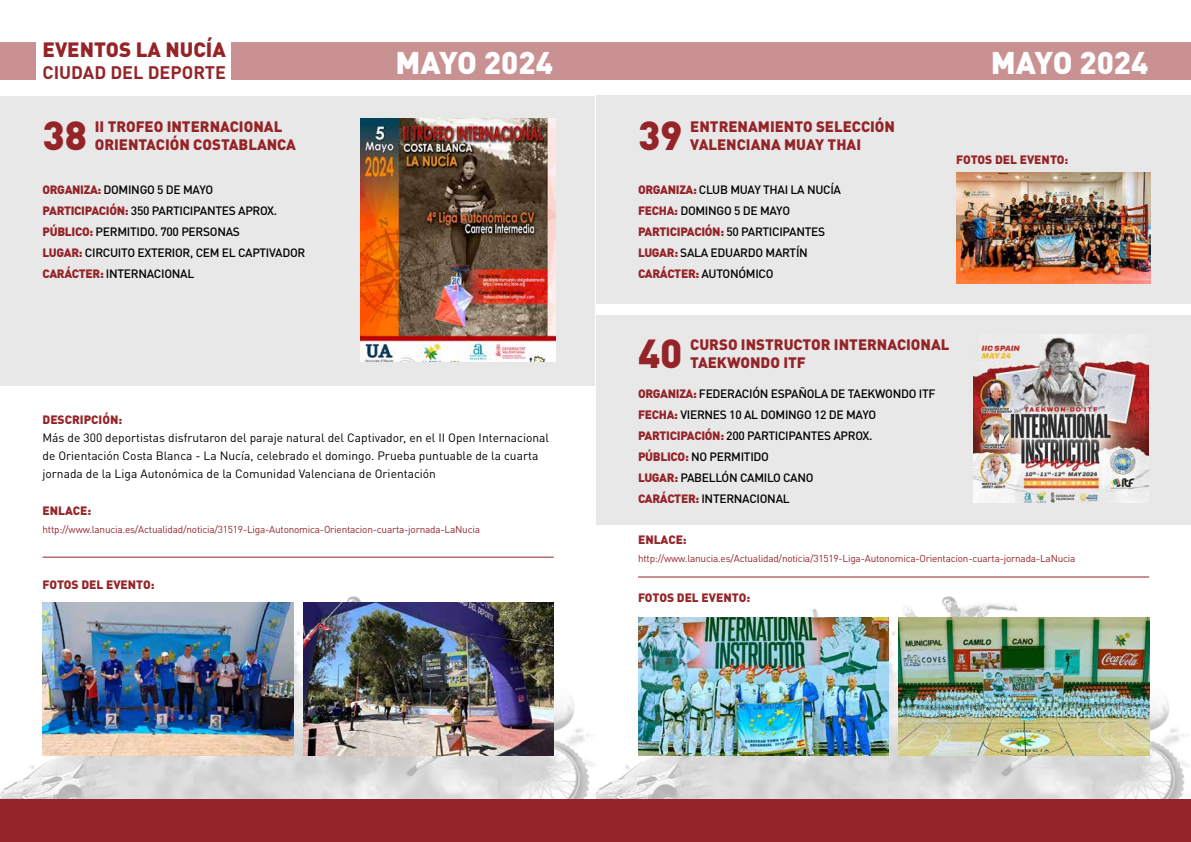
<style>
.page{position:relative;width:1191px;height:842px;background:#fff}
.page>*{position:absolute;margin:0;border:0;box-sizing:border-box;transform-origin:0 0}
.t1{font:900 40px "DIN Pro";color:#952428}
.t2{font:900 31px "DIN Pro";color:#fff}
.t3{font:900 20.5px "DIN Pro";color:#952428}
.t4{font:700 18px "DIN Pro";color:#952428}
.t5{font:900 15px/18px "DIN Pro";color:#952428}
.t6{font:500 12px/21px "DIN Pro";letter-spacing:-.025em;color:#000}
.t7{font:12px/18px "DIN Pro";color:#000}
.t8{font:900 12px "DIN Pro";color:#952428}
.t9{font:10px "DIN Pro";letter-spacing:-.02em;color:#952428}
.s1{font-weight:900;color:#952428}
</style>
<div class="page">
<img style="left:0;top:576px;width:1188px;height:223px">
<div style="left:0;top:43px;width:36px;height:37px;background:#ca9193"></div>
<div style="left:232px;top:43px;width:959px;height:37px;background:#ca9193"></div>
<div style="left:0;top:96px;width:595px;height:289px;background:#e8e8e8"></div>
<img style="left:361px;top:119px;width:194px;height:243px">
<img style="left:303px;top:602px;width:251px;height:153px">
<img style="left:43px;top:602px;width:250px;height:153px">
<hr style="left:43px;top:557px;width:511px;height:1px;background:#952428">
<div style="left:596px;top:315px;width:595px;height:209px;background:#e8e8e8"></div>
<div style="left:596px;top:96px;width:595px;height:208px;background:#e8e8e8"></div>
<img style="left:956px;top:173px;width:194px;height:110px">
<img style="left:973px;top:334px;width:175px;height:169px">
<img style="left:898px;top:618px;width:251px;height:137px">
<img style="left:638px;top:618px;width:250px;height:137px">
<hr style="left:638px;top:577px;width:511px;height:1px;background:#952428">
<div style="left:0;top:799px;width:1191px;height:43px;background:#952428"></div>
<h3 class="t3" style="left:43px;top:32px;width:185px">EVENTOS LA NUCÍA</h3>
<h3 class="t4" style="left:43px;top:57px;width:185px">CIUDAD DEL DEPORTE</h3>
<h1 class="t1" style="left:43px;top:101px;width:46px">38</h1>
<p class="t5" style="left:95px;top:115px;width:203px">II TROFEO INTERNACIONAL<br>ORIENTACIÓN COSTABLANCA</p>
<p class="t6" style="left:43px;top:177px;width:264px"><span class="s1">ORGANIZA:</span> DOMINGO 5 DE MAYO<br><span class="s1">PARTICIPACIÓN:</span> 350 PARTICIPANTES APROX.<br><span class="s1">PÚBLICO:</span> PERMITIDO. 700 PERSONAS<br><span class="s1">LUGAR:</span> CIRCUITO EXTERIOR, CEM EL CAPTIVADOR <span class="s1">CARÁCTER:</span> INTERNACIONAL</p>
<h2 class="t2" style="left:395px;top:36px;width:159px">MAYO 2024</h2>
<p class="t8" style="left:43px;top:409px;width:81px">DESCRIPCIÓN:</p>
<p class="t7" style="left:43px;top:427px;width:508px">Más de 300 deportistas disfrutaron del paraje natural del Captivador, en el II Open Internacional de Orientación Costa Blanca - La Nucía, celebrado el domingo. Prueba puntuable de la cuarta jornada de la Liga Autonómica de la Comunidad Valenciana de Orientación</p>
<p class="t8" style="left:43px;top:500px;width:50px">ENLACE:</p>
<p class="t9" style="left:43px;top:521px;width:439px">http://www.lanucia.es/Actualidad/noticia/31519-Liga-Autonomica-Orientacion-cuarta-jornada-LaNucia</p>
<p class="t8" style="left:43px;top:574px;width:114px">FOTOS DEL EVENTO:</p>
<h1 class="t1" style="left:638px;top:101px;width:46px">39</h1>
<p class="t5" style="left:690px;top:115px;width:206px">ENTRENAMIENTO SELECCIÓN<br>VALENCIANA MUAY THAI</p>
<p class="t6" style="left:638px;top:177px;width:205px"><span class="s1">ORGANIZA:</span> CLUB MUAY THAI LA NUCÍA<br><span class="s1">FECHA:</span> DOMINGO 5 DE MAYO<br><span class="s1">PARTICIPACIÓN:</span> 50 PARTICIPANTES<br><span class="s1">LUGAR:</span> SALA EDUARDO MARTÍN<br><span class="s1">CARÁCTER:</span> AUTONÓMICO</p>
<h2 class="t2" style="left:990px;top:36px;width:159px">MAYO 2024</h2>
<p class="t8" style="left:956px;top:150px;width:114px">FOTOS DEL EVENTO:</p>
<h1 class="t1" style="left:638px;top:319px;width:46px">40</h1>
<p class="t5" style="left:690px;top:334px;width:261px">CURSO INSTRUCTOR INTERNACIONAL<br>TAEKWONDO ITF</p>
<p class="t6" style="left:638px;top:381px;width:299px"><span class="s1">ORGANIZA:</span> FEDERACIÓN ESPAÑOLA DE TAEKWONDO ITF <span class="s1">FECHA:</span> VIERNES 10 AL DOMINGO 12 DE MAYO <span class="s1">PARTICIPACIÓN:</span> 200 PARTICIPANTES APROX.<br><span class="s1">PÚBLICO:</span> NO PERMITIDO<br><span class="s1">LUGAR:</span> PABELLÓN CAMILO CANO<br><span class="s1">CARÁCTER:</span> INTERNACIONAL</p>
<p class="t8" style="left:638px;top:529px;width:50px">ENLACE:</p>
<p class="t9" style="left:638px;top:550px;width:439px">http://www.lanucia.es/Actualidad/noticia/31519-Liga-Autonomica-Orientacion-cuarta-jornada-LaNucia</p>
<p class="t8" style="left:638px;top:587px;width:114px">FOTOS DEL EVENTO:</p>
</div>
